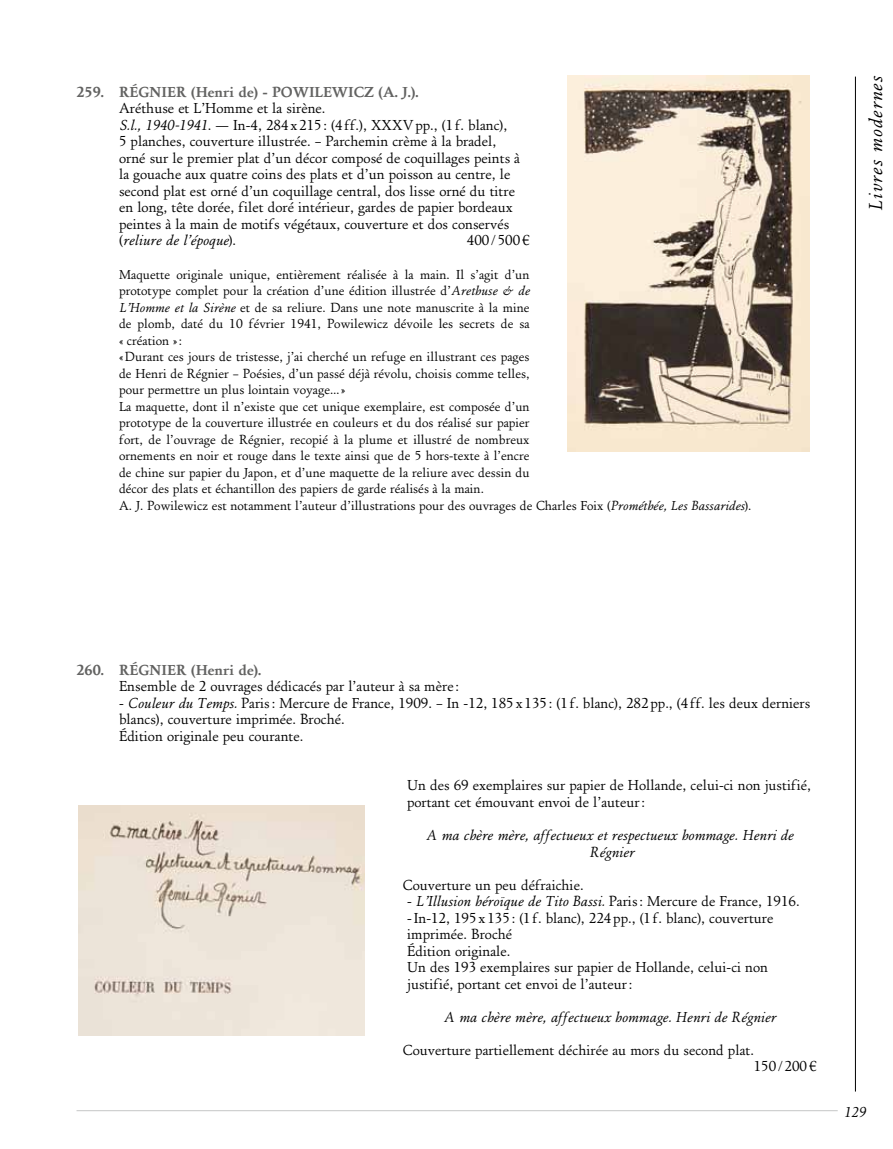
<style>
.page{position:relative;width:893px;height:1149px;background:#fff}
.page>*{position:absolute;margin:0;border:0;box-sizing:border-box;transform-origin:0 0}
.t1{font:italic 19.5px "EADS Antic Normal";color:#000}
.t2{font:15px/16.5px "EADS Antic Normal";color:#000}
.t3{font:italic 15px/16.5px "EADS Antic Normal";color:#000;text-align:center}
.t4{font:700 15px "EADS Antic";color:#626261}
.t5{font:13.5px/16.5px "EADS Antic Normal";color:#000}
.s1{font-style:italic}
</style>
<div class="page">
<hr style="left:77px;top:1109px;width:761px;height:1px;background:#c5c6c6">
<hr style="left:855px;top:77px;width:1px;height:1014px;background:#000">
<img style="left:568px;top:75px;width:241px;height:376px">
<img style="left:79px;top:805px;width:286px;height:230px">
<p class="t4" style="left:77px;top:83px;width:344px">259. RÉGNIER (Henri de) - POWILEWICZ (A. J.).</p>
<p class="t2" style="left:119px;top:100px;width:403px">Aréthuse et L’Homme et la sirène.<br><span class="s1">S.l., 1940-1941</span>. — In-4, 284 x 215 : (4 ff.), XXXVpp., (1 f. blanc),<br>5 planches, couverture illustrée. – Parchemin crème à la bradel, orné sur le premier plat d’un décor composé de coquillages peints à la gouache aux quatre coins des plats et d’un poisson au centre, le second plat est orné d’un coquillage central, dos lisse orné du titre en long, tête dorée, filet doré intérieur, gardes de papier bordeaux peintes à la main de motifs végétaux, couverture et dos conservés (<span class="s1">reliure de l’époque</span>).</p>
<p class="t2" style="left:467px;top:232px;width:64px">400 /500€</p>
<p class="t5" style="left:119px;top:266px;width:634px">Maquette originale unique, entièrement réalisée à la main. Il s’agit d’un<br>prototype complet pour la création d’une édition illustrée d’<span class="s1">Arethuse &amp; de<br>L’Homme et la Sirène</span> et de sa reliure. Dans une note manuscrite à la mine<br>de plomb, daté du 10 février 1941, Powilewicz dévoile les secrets de sa<br>« création »:<br>«Durant ces jours de tristesse, j’ai cherché un refuge en illustrant ces pages<br>de Henri de Régnier – Poésies, d’un passé déjà révolu, choisis comme telles,<br>pour permettre un plus lointain voyage…»<br>La maquette, dont il n’existe que cet unique exemplaire, est composée d’un<br>prototype de la couverture illustrée en couleurs et du dos réalisé sur papier<br>fort, de l’ouvrage de Régnier, recopié à la plume et illustré de nombreux<br>ornements en noir et rouge dans le texte ainsi que de 5 hors-texte à l’encre<br>de chine sur papier du Japon, et d’une maquette de la reliure avec dessin du<br>décor des plats et échantillon des papiers de garde réalisés à la main.<br>A. J. Powilewicz est notamment l’auteur d’illustrations pour des ouvrages de Charles Foix (<span class="s1">Prométhée, Les Bassarides</span>).</p>
<h1 class="t1" style="left:864px;top:211px;width:136px;rotate:-90deg">Livres modernes</h1>
<p class="t4" style="left:77px;top:661px;width:186px">260. RÉGNIER (Henri de).</p>
<p class="t2" style="left:119px;top:678px;width:342px">Ensemble de 2 ouvrages dédicacés par l’auteur à sa mère :</p>
<p class="t2" style="left:119px;top:694px;width:693px">- <span class="s1">Couleur du Temps.</span> Paris: Mercure de France, 1909. – In -12, 185 x 135 : (1 f. blanc), 282 pp., (4ff. les deux derniers blancs), couverture imprimée. Broché.<br>Édition originale peu courante.</p>
<p class="t2" style="left:407px;top:777px;width:405px">Un des 69 exemplaires sur papier de Hollande, celui-ci non justifié, portant cet émouvant envoi de l’auteur:</p>
<p class="t3" style="left:426px;top:826px;width:369px">A ma chère mère, affectueux et respectueux hommage. Henri de<br>Régnier</p>
<p class="t2" style="left:403px;top:876px;width:182px">Couverture un peu défraichie.</p>
<p class="t2" style="left:407px;top:892px;width:394px">- <span class="s1">L’Illusion héroïque de Tito Bassi.</span> Paris: Mercure de France, 1916. -In-12, 195 x 135: (1 f. blanc), 224pp., (1f. blanc), couverture imprimée. Broché<br>Édition originale.<br>Un des 193 exemplaires sur papier de Hollande, celui-ci non justifié, portant cet envoi de l’auteur:</p>
<p class="t3" style="left:444px;top:1008px;width:334px">A ma chère mère, affectueux hommage. Henri de Régnier</p>
<p class="t2" style="left:754px;top:1041px;width:64px;text-indent:-351px">Couverture partiellement déchirée au mors du second plat.<br>150/200€</p>
<p class="t3" style="left:844px;top:1102px;width:23px">129</p>
</div>
